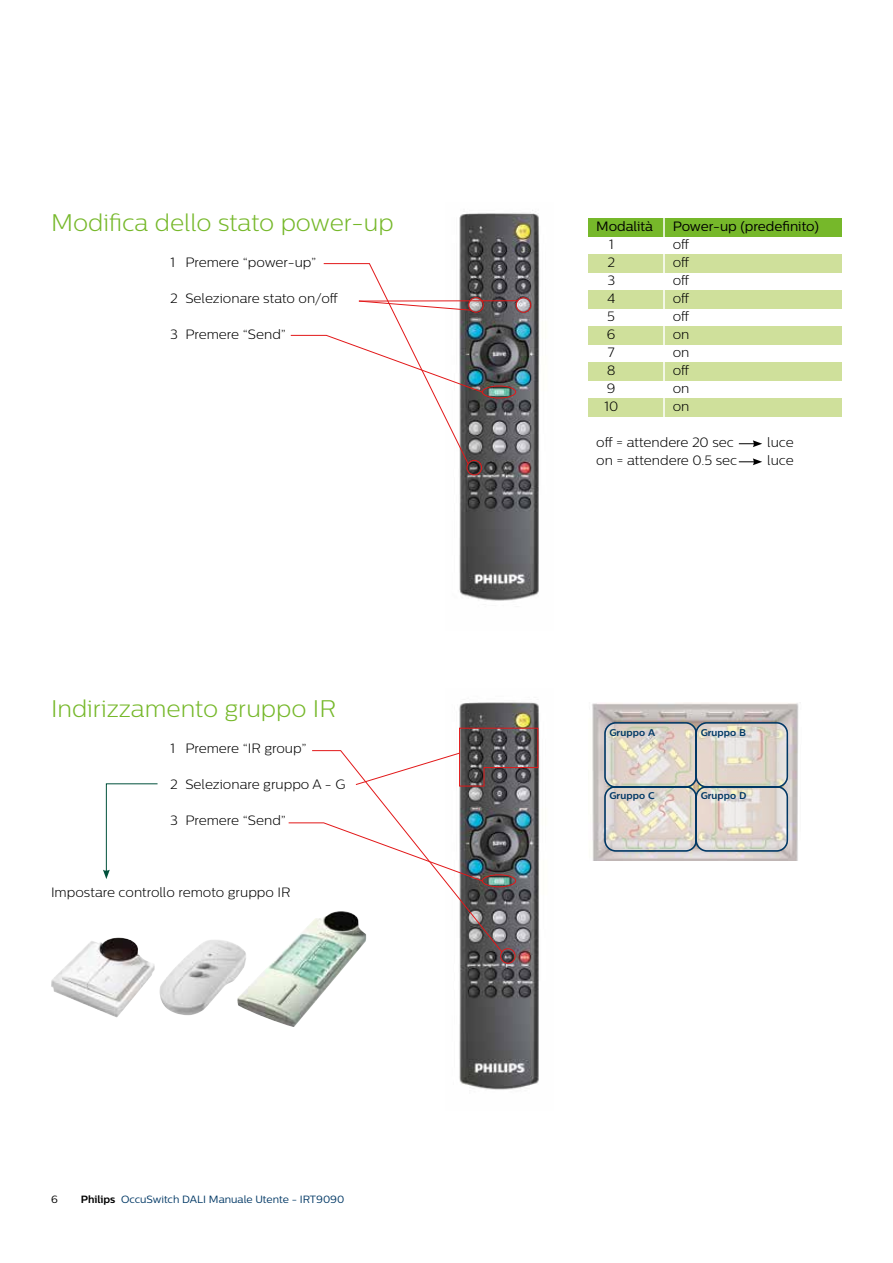
<style>
.page{position:relative;width:893px;height:1263px;background:#fff}
.page>*{position:absolute;margin:0;border:0;box-sizing:border-box;transform-origin:0 0}
.t1{font:300 24px "Centrale Sans";color:#76b82a}
.t2{font:300 13.5px "Centrale Sans";color:#000}
.t3{font:13.5px "Centrale Sans";color:#000}
.t4{font:10.5px "Centrale Sans";color:#003865}
.t5{font:10.5px "Centrale Sans";color:#000}
.t6{font:700 9.75px "Centrale Sans";letter-spacing:.01em;color:#003865}
.s1{font-weight:700;color:#000}
</style>
<div class="page">
<img style="left:459px;top:702px;width:81px;height:388px">
<img style="left:459px;top:210px;width:81px;height:391px">
<div style="left:467px;top:460px;width:15px;height:15px;border:1px solid #e21819;border-radius:50%"></div>
<div style="left:588px;top:218px;width:254px;height:18px;background:#76b82a"></div>
<div style="left:588px;top:254px;width:254px;height:18px;background:#cfe09b"></div>
<div style="left:588px;top:290px;width:254px;height:18px;background:#cfe09b"></div>
<div style="left:588px;top:326px;width:254px;height:18px;background:#cfe09b"></div>
<div style="left:588px;top:362px;width:254px;height:18px;background:#cfe09b"></div>
<div style="left:588px;top:398px;width:254px;height:18px;background:#cfe09b"></div>
<hr style="left:663px;top:213px;width:2px;height:216px;background:#fff">
<div style="left:468px;top:297px;width:16px;height:16px;border:1px solid #e21819;border-radius:50%"></div>
<div style="left:516px;top:297px;width:15px;height:16px;border:1px solid #e21819;border-radius:50%"></div>
<hr style="left:359px;top:300px;width:159px;height:1px;background:#e21819">
<svg style="left:739px;top:440px;width:23px;height:7px"></svg>
<svg style="left:739px;top:458px;width:23px;height:7px"></svg>
<div style="left:500px;top:948px;width:15px;height:16px;border:1px solid #e21819;border-radius:50%"></div>
<svg style="left:103px;top:783px;width:55px;height:96px"></svg>
<img style="left:51px;top:937px;width:104px;height:81px">
<img style="left:159px;top:940px;width:78px;height:75px">
<img style="left:237px;top:945px;width:119px;height:82px">
<img style="left:592px;top:702px;width:207px;height:159px">
<svg style="left:604px;top:721px;width:185px;height:140px;background:#d1ccc6"></svg>
<div style="left:482px;top:386px;width:34px;height:12px;border:1px solid #e21819;border-radius:50%"></div>
<svg style="left:290px;top:263px;width:193px;height:202px"></svg>
<svg style="left:288px;top:727px;width:251px;height:226px"></svg>
<h1 class="t1" style="left:51px;top:209px;width:344px">Modifica dello stato power-up</h1>
<p class="t2" style="left:185px;top:255px;width:133px">Premere “power-up”</p>
<p class="t2" style="left:185px;top:291px;width:154px">Selezionare stato on/off</p>
<p class="t2" style="left:185px;top:327px;width:102px">Premere “Send”</p>
<p class="t2" style="left:170px;top:255px;width:6px">1</p>
<p class="t2" style="left:170px;top:291px;width:9px">2</p>
<p class="t2" style="left:170px;top:327px;width:9px">3</p>
<h1 class="t1" style="left:51px;top:695px;width:286px">Indirizzamento gruppo IR</h1>
<p class="t2" style="left:170px;top:741px;width:6px">1</p>
<p class="t2" style="left:170px;top:777px;width:9px">2</p>
<p class="t2" style="left:170px;top:813px;width:9px">3</p>
<p class="t2" style="left:185px;top:741px;width:123px">Premere “IR group”</p>
<p class="t2" style="left:185px;top:777px;width:162px">Selezionare gruppo A - G</p>
<p class="t2" style="left:185px;top:813px;width:102px">Premere “Send”</p>
<p class="t2" style="left:51px;top:885px;width:241px">Impostare controllo remoto gruppo IR</p>
<p class="t5" style="left:51px;top:1193px;width:8px">6</p>
<p class="t4" style="left:81px;top:1193px;width:265px"><span class="s1">Philips</span> OccuSwitch DALI Manuale Utente - IRT9090</p>
<p class="t3" style="left:596px;top:218px;width:59px">Modalità</p>
<p class="t3" style="left:673px;top:218px;width:148px">Power-up (predefinito)</p>
<p class="t2" style="left:609px;top:237px;width:6px">1</p>
<p class="t2" style="left:673px;top:237px;width:18px">off</p>
<p class="t2" style="left:607px;top:255px;width:9px">2</p>
<p class="t2" style="left:673px;top:255px;width:18px">off</p>
<p class="t2" style="left:607px;top:273px;width:9px">3</p>
<p class="t2" style="left:673px;top:273px;width:18px">off</p>
<p class="t2" style="left:607px;top:291px;width:10px">4</p>
<p class="t2" style="left:673px;top:291px;width:18px">off</p>
<p class="t2" style="left:607px;top:309px;width:9px">5</p>
<p class="t2" style="left:673px;top:309px;width:18px">off</p>
<p class="t2" style="left:607px;top:327px;width:10px">6</p>
<p class="t2" style="left:673px;top:327px;width:18px">on</p>
<p class="t2" style="left:608px;top:345px;width:8px">7</p>
<p class="t2" style="left:673px;top:345px;width:18px">on</p>
<p class="t2" style="left:607px;top:363px;width:10px">8</p>
<p class="t2" style="left:673px;top:363px;width:18px">off</p>
<p class="t2" style="left:607px;top:381px;width:10px">9</p>
<p class="t2" style="left:673px;top:381px;width:18px">on</p>
<p class="t2" style="left:604px;top:399px;width:16px">10</p>
<p class="t2" style="left:673px;top:399px;width:18px">on</p>
<p class="t2" style="left:596px;top:435px;width:139px">off = attendere 20 sec</p>
<p class="t2" style="left:767px;top:435px;width:28px">luce</p>
<p class="t2" style="left:596px;top:453px;width:143px">on = attendere 0.5 sec</p>
<p class="t2" style="left:767px;top:453px;width:28px">luce</p>
<p class="t6" style="left:610px;top:726px;width:47px">Gruppo A</p>
<p class="t6" style="left:701px;top:726px;width:47px">Gruppo B</p>
<p class="t6" style="left:610px;top:790px;width:47px">Gruppo C</p>
<p class="t6" style="left:701px;top:790px;width:47px">Gruppo D</p>
</div>
